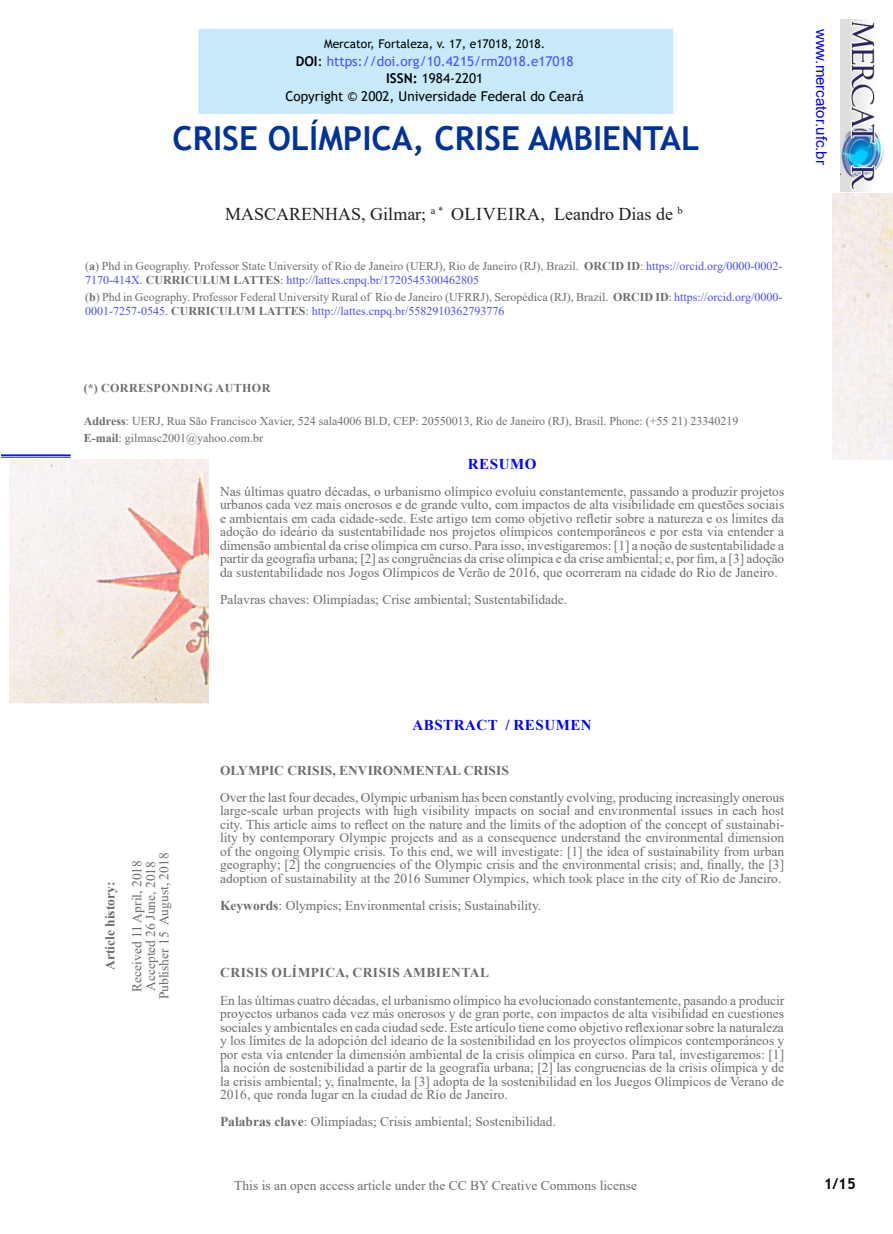
<style>
.page{position:relative;width:893px;height:1234px;background:#fff}
.page>*{position:absolute;margin:0;border:0;box-sizing:border-box;transform-origin:0 0}
.TÍTULO{font:700 33px "Trebuchet MS";color:#039}
.t1{font:18px "Times New Roman";color:#231f20}
.t2{font:700 15px "Times New Roman";letter-spacing:.035em;color:#00f}
.t3{font:15px "Arial";color:#00f}
.t4{font:700 15px "Trebuchet MS";color:#000}
.RESUMO{font:13.5px/13.5px "Times New Roman";color:#6c6d70;text-align:justify}
.t5{font:13.5px/17.5px "Trebuchet MS";color:#000;text-align:center}
.RESUMO-2{font:700 13.5px "Times New Roman";color:#6c6d70}
.RESUMO-3{font:700 13.5px "Times New Roman";letter-spacing:.035em;color:#6c6d70}
.Informação_Autores{font:12px/14.4px "Times New Roman";color:#6c6d70}
.t6{font:12px "Trebuchet MS";color:#000}
.Informação_Autores-2{font:700 12px "Times New Roman";letter-spacing:.035em;color:#6c6d70}
.s1{font-weight:700}
.s2{color:#4d4dff}
</style>
<div class="page">
<img style="left:840px;top:19px;width:44px;height:172px">
<img style="left:10px;top:459px;width:198px;height:244px">
<hr style="left:1px;top:454px;width:70px;height:2px;background:#00f">
<hr style="left:1px;top:457px;width:70px;height:1px;background:#00f">
<div style="left:198px;top:29px;width:475px;height:85px;background:#c6eafa"></div>
<img style="left:833px;top:194px;width:60px;height:265px">
<p class="t6" style="left:324px;top:36px;width:223px">Mercator, Fortaleza, v. 17, e17018, 2018.</p>
<p class="t5" style="left:285px;top:52px;width:300px"><span class="s1">DOI</span>: <span class="s2">https://doi.org/10.4215/rm2018.e17018<br></span><span class="s1">ISSN:</span> 1984-2201<br>Copyright © 2002, Universidade Federal do Ceará</p>
<p class="TÍTULO" style="left:173px;top:117px;width:528px">CRISE OLÍMPICA, CRISE AMBIENTAL</p>
<p class="t1" style="left:225px;top:201px;width:459px">MASCARENHAS, Gilmar; <sup>a</sup> <sup>*</sup> OLIVEIRA, Leandro Dias de <sup>b</sup></p>
<p class="Informação_Autores" style="left:85px;top:258px;width:699px">(<span class="s1">a</span>) Phd in Geography. Professor State University of Rio de Janeiro (UERJ), Rio de Janeiro (RJ), Brazil. <span class="s1">ORCID ID</span>: <span class="s2">https://orcid.org/0000-0002-<br>7170-414X</span>. <span class="s1">CURRICULUM LATTES</span>: <span class="s2">http://lattes.cnpq.br/1720545300462805</span></p>
<p class="Informação_Autores" style="left:85px;top:289px;width:699px">(<span class="s1">b</span>) Phd in Geography. Professor Federal University Rural of Rio de Janeiro (UFRRJ), Seropédica (RJ), Brazil. <span class="s1">ORCID ID</span>: <span class="s2">https://orcid.org/0000-<br>0001-7257-0545</span>. <span class="s1">CURRICULUM LATTES</span>: <span class="s2">http://lattes.cnpq.br/5582910362793776</span></p>
<p class="Informação_Autores-2" style="left:84px;top:379px;width:188px">(*) CORRESPONDING AUTHOR</p>
<p class="Informação_Autores" style="left:84px;top:414px;width:656px"><span class="s1">Address</span>: UERJ, Rua São Francisco Xavier, 524 sala4006 Bl.D, CEP: 20550013, Rio de Janeiro (RJ), Brasil. Phone: (+55 21) 23340219</p>
<p class="Informação_Autores" style="left:84px;top:430px;width:181px"><span class="s1">E-mail</span>: gilmasc2001@yahoo.com.br</p>
<p class="t2" style="left:468px;top:452px;width:70px">RESUMO</p>
<p class="RESUMO" style="left:220px;top:484px;width:566px">Nas últimas quatro décadas, o urbanismo olímpico evoluiu constantemente, passando a produzir projetos urbanos cada vez mais onerosos e de grande vulto, com impactos de alta visibilidade em questões sociais e ambientais em cada cidade-sede. Este artigo tem como objetivo refletir sobre a natureza e os limites da adoção do ideário da sustentabilidade nos projetos olímpicos contemporâneos e por esta via entender a dimensão ambiental da crise olímpica em curso. Para isso, investigaremos: [1] a noção de sustentabilidade a partir da geografia urbana; [2] as congruências da crise olímpica e da crise ambiental; e, por fim, a [3] adoção da sustentabilidade nos Jogos Olímpicos de Verão de 2016, que ocorreram na cidade do Rio de Janeiro.</p>
<p class="RESUMO" style="left:220px;top:592px;width:349px">Palavras chaves: Olimpíadas; Crise ambiental; Sustentabilidade.</p>
<p class="t3" style="left:832px;top:29px;width:138px;rotate:90deg">www.mercator.ufc.br</p>
<p class="RESUMO-2" style="left:100px;top:969px;width:90px;rotate:-90deg">Article history:</p>
<p class="RESUMO" style="left:130px;top:991px;width:133px;rotate:-90deg">Received 11 April, 2018</p>
<p class="RESUMO" style="left:143px;top:990px;width:131px;rotate:-90deg">Accepted 26 June, 2018</p>
<p class="RESUMO" style="left:157px;top:999px;width:148px;rotate:-90deg">Publisher 15 August, 2018</p>
<p class="t2" style="left:413px;top:713px;width:181px">ABSTRACT / RESUMEN</p>
<p class="RESUMO-2" style="left:220px;top:760px;width:290px">OLYMPIC CRISIS, ENVIRONMENTAL CRISIS</p>
<p class="RESUMO" style="left:220px;top:790px;width:566px">Over the last four decades, Olympic urbanism has been constantly evolving, producing increasingly onerous large-scale urban projects with high visibility impacts on social and environmental issues in each host city. This article aims to reflect on the nature and the limits of the adoption of the concept of sustainabi&shy;lity by contemporary Olympic projects and as a consequence understand the environmental dimension of the ongoing Olympic crisis. To this end, we will investigate: [1] the idea of sustainability from urban geography; [2] the congruencies of the Olympic crisis and the environmental crisis; and, finally, the [3] adoption of sustainability at the 2016 Summer Olympics, which took place in the city of Rio de Janeiro.</p>
<p class="RESUMO" style="left:220px;top:898px;width:323px"><span class="s1">Keywords</span>: Olympics; Environmental crisis; Sustainability.</p>
<p class="RESUMO-3" style="left:220px;top:963px;width:270px">CRISIS OLÍMPICA, CRISIS AMBIENTAL</p>
<p class="RESUMO" style="left:220px;top:992px;width:566px">En las últimas cuatro décadas, el urbanismo olímpico ha evolucionado constantemente, pasando a producir proyectos urbanos cada vez más onerosos y de gran porte, con impactos de alta visibilidad en cuestiones sociales y ambientales en cada ciudad sede. Este artículo tiene como objetivo reflexionar sobre la naturaleza y los límites de la adopción del ideario de la sostenibilidad en los proyectos olímpicos contemporáneos y por esta vía entender la dimensión ambiental de la crisis olímpica en curso. Para tal, investigaremos: [1] la noción de sostenibilidad a partir de la geografía urbana; [2] las congruencias de la crisis olímpica y de la crisis ambiental; y, finalmente, la [3] adopta de la sostenibilidad en los Juegos Olímpicos de Verano de 2016, que ronda lugar en la ciudad de Río de Janeiro.</p>
<p class="RESUMO" style="left:220px;top:1114px;width:338px"><span class="s1">Palabras clave</span>: Olimpíadas; Crisis ambiental; Sostenibilidad.</p>
<p class="RESUMO" style="left:234px;top:1177px;width:404px">This is an open access article under the CC BY Creative Commons license</p>
<p class="t4" style="left:824px;top:1173px;width:34px">1/15</p>
</div>
